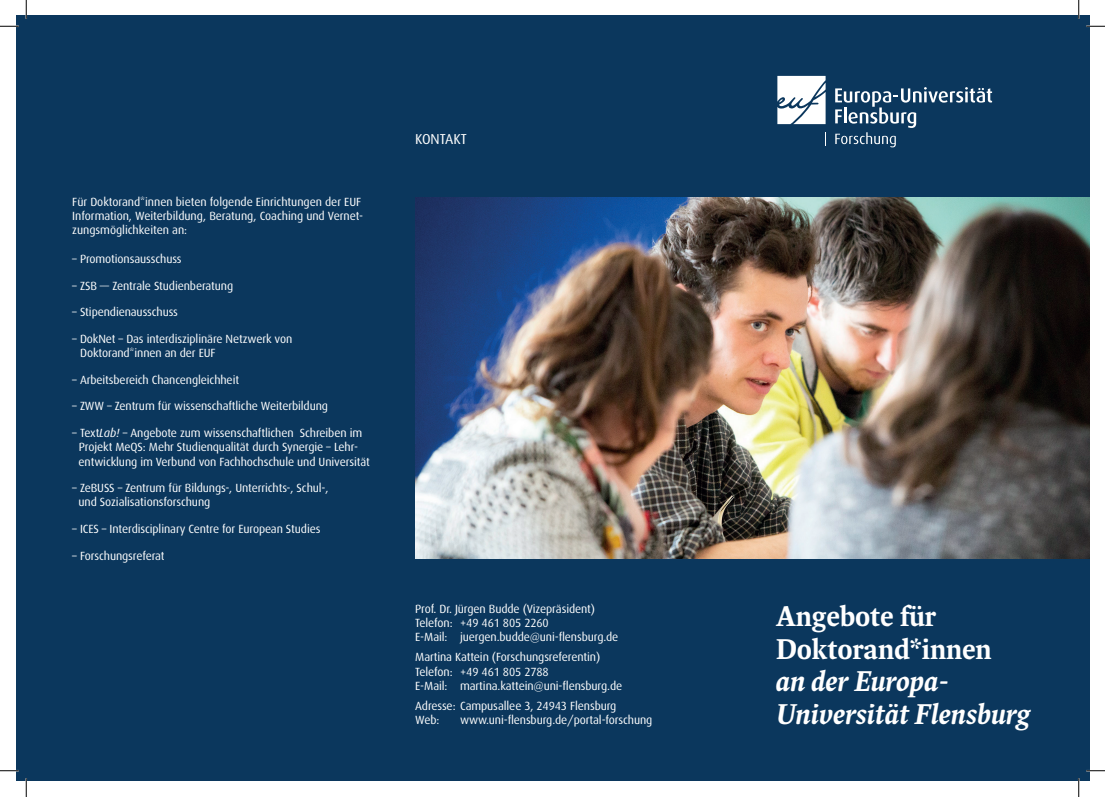
<style>
.page{position:relative;width:1105px;height:797px;background:#fff}
.page>*{position:absolute;margin:0;border:0;box-sizing:border-box;transform-origin:0 0}
.t1{font:italic 500 31.25px/32.5px "Spinoza Pro";letter-spacing:-.01em;color:#fff}
.t2{font:500 31.25px/32.5px "Spinoza Pro";letter-spacing:-.01em;color:#fff}
.t3{font:14.38px "Dax";letter-spacing:-.005em;color:#fff}
.t4{font:11.88px/14.1px "Dax";letter-spacing:-.01em;color:#fff}
.s1{font-style:italic}
</style>
<div class="page">
<div style="left:16px;top:16px;width:1073px;height:765px;background:#0b375d"></div>
<svg style="left:777px;top:76px;width:48px;height:48px;background:#dee4e9"></svg>
<svg style="left:825px;top:132px;width:1px;height:14px"></svg>
<svg style="left:835px;top:87px;width:157px;height:60px"></svg>
<img style="left:415px;top:198px;width:674px;height:360px">
<svg style="left:0;top:25px;width:19px;height:2px"></svg>
<svg style="left:1086px;top:25px;width:19px;height:2px"></svg>
<svg style="left:0;top:770px;width:19px;height:1px"></svg>
<svg style="left:1086px;top:770px;width:19px;height:1px"></svg>
<svg style="left:25px;top:0;width:2px;height:19px"></svg>
<svg style="left:25px;top:778px;width:2px;height:19px"></svg>
<svg style="left:1078px;top:0;width:1px;height:19px"></svg>
<svg style="left:1078px;top:778px;width:1px;height:19px"></svg>
<p class="t4" style="left:72px;top:195px;width:292px">Für Doktorand*innen bieten folgende Einrichtungen der EUF<br>Information, Weiterbildung, Beratung, Coaching und Vernet&shy;zungsmöglichkeiten an:</p>
<p class="t4" style="left:72px;top:252px;width:111px">– Promotionsausschuss</p>
<p class="t4" style="left:72px;top:278px;width:162px">– ZSB — Zentrale Studienberatung</p>
<p class="t4" style="left:72px;top:305px;width:107px">– Stipendienausschuss</p>
<p class="t4" style="left:80px;top:332px;width:214px;text-indent:-8px">– DokNet – Das interdisziplinäre Netzwerk von<br>Doktorand*innen an der EUF</p>
<p class="t4" style="left:72px;top:373px;width:168px">– Arbeitsbereich Chancengleichheit</p>
<p class="t4" style="left:72px;top:399px;width:257px">– ZWW – Zentrum für wissenschaftliche Weiterbildung</p>
<p class="t4" style="left:79px;top:426px;width:293px;text-indent:-6px">– Text<span class="s1">Lab!</span> – Angebote zum wissenschaftlichen Schreiben im<br>Projekt MeQS: Mehr Studienqualität durch Synergie – Lehr&shy;entwicklung im Verbund von Fachhochschule und Universität</p>
<p class="t4" style="left:79px;top:481px;width:251px;text-indent:-6px">– ZeBUSS – Zentrum für Bildungs-, Unterrichts-, Schul-, und Sozialisationsforschung</p>
<p class="t4" style="left:72px;top:522px;width:250px">– ICES – Interdisciplinary Centre for European Studies</p>
<p class="t4" style="left:72px;top:548px;width:94px">– Forschungsreferat</p>
<p class="t3" style="left:415px;top:131px;width:53px">KONTAKT</p>
<p class="t4" style="left:415px;top:601px;width:205px">Prof. Dr. Jürgen Budde (Vizepräsident)<br>Telefon: +49 461 805 2260<br>E-Mail: juergen.budde@uni-flensburg.de</p>
<p class="t4" style="left:415px;top:650px;width:209px">Martina Kattein (Forschungsreferentin)<br>Telefon: +49 461 805 2788<br>E-Mail: martina.kattein@uni-flensburg.de</p>
<p class="t4" style="left:415px;top:699px;width:203px">Adresse: Campusallee 3, 24943 Flensburg<br>Web:</p>
<p class="t4" style="left:460px;top:713px;width:194px">www.uni-flensburg.de/portal-forschung</p>
<h1 class="t2" style="left:776px;top:600px;width:218px">Angebote für<br>Doktorand*innen</h1>
<h1 class="t1" style="left:776px;top:665px;width:256px">an der Europa-<br>Universität Flensburg</h1>
</div>
